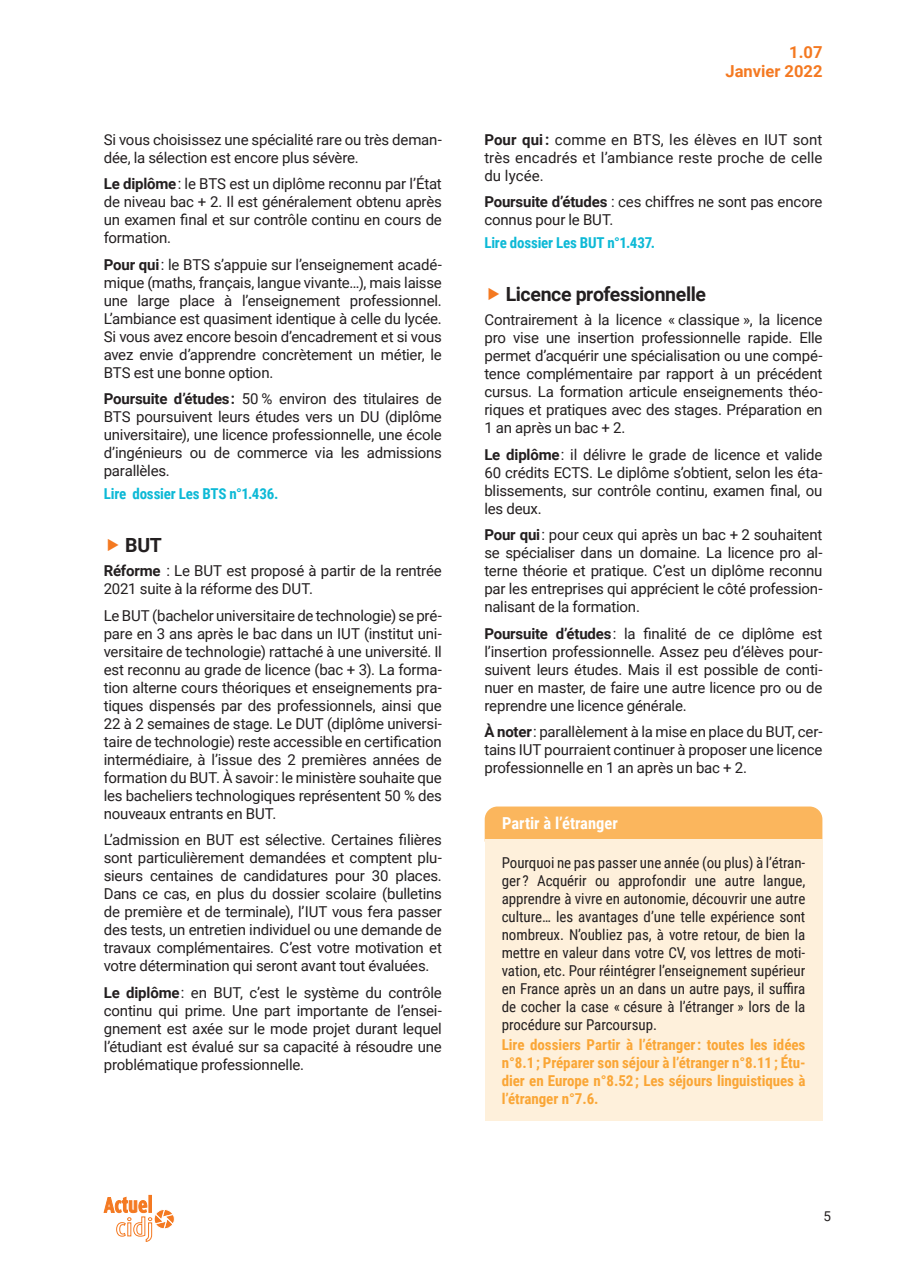
<style>
.page{position:relative;width:905px;height:1275px;background:#fff}
.page>*{position:absolute;margin:0;border:0;box-sizing:border-box;transform-origin:0 0}
.t1{font:700 19.5px "Roboto";letter-spacing:-.02em;color:#231f20}
.t2{font:700 16.5px "Roboto Condensed";color:#fff}
.t3{font:700 16.5px/19.8px "Roboto";color:#f47921;text-align:right}
.t4{font:15px/18px "Roboto";letter-spacing:-.01em;color:#231f20;text-align:justify}
.t5{font:15px/18px "Roboto Condensed";letter-spacing:-.005em;color:#231f20;text-align:justify}
.t6{font:700 15px/18px "Roboto Condensed";letter-spacing:-.005em;color:#faa636;text-align:justify}
.t7{font:700 15px "Roboto Condensed";letter-spacing:-.01em;color:#0db9d6}
.t8{font:13.5px "Roboto";color:#231f20}
.s1{font-weight:700}
</style>
<div class="page">
<svg style="left:103px;top:1195px;width:72px;height:47px"></svg>
<div style="left:485px;top:806px;width:337px;height:33px;background:#fbb65d"></div>
<div style="left:485px;top:839px;width:337px;height:282px;background:#fef0db"></div>
<p class="t4" style="left:104px;top:130px;width:340px">Si vous choisissez une spécialité rare ou très deman&shy;dée, la sélection est encore plus sévère.</p>
<p class="t4" style="left:104px;top:174px;width:340px"><span class="s1">Le diplôme</span> : le BTS est un diplôme reconnu par l’État de niveau bac + 2. Il est généralement obtenu après un examen final et sur contrôle continu en cours de formation.</p>
<p class="t4" style="left:104px;top:255px;width:340px"><span class="s1">Pour qui</span> : le BTS s’appuie sur l’enseignement acadé&shy;mique (maths, français, langue vivante…), mais laisse une large place à l’enseignement professionnel.<br>L’ambiance est quasiment identique à celle du lycée.<br>Si vous avez encore besoin d’encadrement et si vous avez envie d’apprendre concrètement un métier, le BTS est une bonne option.</p>
<p class="t4" style="left:104px;top:389px;width:340px"><span class="s1">Poursuite d’études :</span> 50 % environ des titulaires de BTS poursuivent leurs études vers un DU (diplôme universitaire), une licence professionnelle, une école d’ingénieurs ou de commerce via les admissions parallèles.</p>
<p class="t7" style="left:104px;top:483px;width:176px">Lire dossier Les BTS n°1.436.</p>
<h1 class="t1" style="left:125px;top:531px;width:38px">BUT</h1>
<p class="t4" style="left:104px;top:561px;width:340px"><span class="s1">Réforme</span> : Le BUT est proposé à partir de la rentrée<br>2021 suite à la réforme des DUT.</p>
<p class="t4" style="left:104px;top:606px;width:340px">Le BUT (bachelor universitaire de technologie) se pré&shy;pare en 3 ans après le bac dans un IUT (institut uni&shy;versitaire de technologie) rattaché à une université. Il est reconnu au grade de licence (bac + 3). La forma&shy;tion alterne cours théoriques et enseignements pra&shy;tiques dispensés par des professionnels, ainsi que 22 à 2 semaines de stage. Le DUT (diplôme universi&shy;taire de technologie) reste accessible en certification intermédiaire, à l’issue des 2 premières années de formation du BUT. À savoir : le ministère souhaite que les bacheliers technologiques représentent 50 % des nouveaux entrants en BUT.</p>
<p class="t4" style="left:104px;top:830px;width:340px">L’admission en BUT est sélective. Certaines filières sont particulièrement demandées et comptent plu&shy;sieurs centaines de candidatures pour 30 places.<br>Dans ce cas, en plus du dossier scolaire (bulletins de première et de terminale), l’IUT vous fera passer des tests, un entretien individuel ou une demande de travaux complémentaires. C’est votre motivation et votre détermination qui seront avant tout évaluées.</p>
<p class="t4" style="left:104px;top:983px;width:340px"><span class="s1">Le diplôme</span> : en BUT, c’est le système du contrôle continu qui prime. Une part importante de l’ensei&shy;gnement est axée sur le mode projet durant lequel l’étudiant est évalué sur sa capacité à résoudre une problématique professionnelle.</p>
<p class="t3" style="left:725px;top:41px;width:98px">1.07<br>Janvier 2022</p>
<p class="t4" style="left:484px;top:130px;width:340px"><span class="s1">Pour qui :</span> comme en BTS, les élèves en IUT sont très encadrés et l’ambiance reste proche de celle du lycée.</p>
<p class="t4" style="left:484px;top:192px;width:340px"><span class="s1">Poursuite d’études</span> : ces chiffres ne sont pas encore connus pour le BUT.</p>
<p class="t7" style="left:484px;top:232px;width:172px">Lire dossier Les BUT n°1.437.</p>
<h1 class="t1" style="left:506px;top:280px;width:202px">Licence professionnelle</h1>
<p class="t4" style="left:484px;top:310px;width:340px">Contrairement à la licence « classique », la licence pro vise une insertion professionnelle rapide. Elle permet d’acquérir une spécialisation ou une compé&shy;tence complémentaire par rapport à un précédent cursus. La formation articule enseignements théo&shy;riques et pratiques avec des stages. Préparation en 1 an après un bac + 2.</p>
<p class="t4" style="left:484px;top:445px;width:340px"><span class="s1">Le diplôme</span> : il délivre le grade de licence et valide 60 crédits ECTS. Le diplôme s’obtient, selon les éta&shy;blissements, sur contrôle continu, examen final, ou les deux.</p>
<p class="t4" style="left:484px;top:525px;width:340px"><span class="s1">Pour qui</span> : pour ceux qui après un bac + 2 souhaitent se spécialiser dans un domaine. La licence pro al&shy;terne théorie et pratique. C’est un diplôme reconnu par les entreprises qui apprécient le côté profession&shy;nalisant de la formation.</p>
<p class="t4" style="left:484px;top:624px;width:340px"><span class="s1">Poursuite d’études</span> : la finalité de ce diplôme est l’insertion professionnelle. Assez peu d’élèves pour&shy;suivent leurs études. Mais il est possible de conti&shy;nuer en master, de faire une autre licence pro ou de reprendre une licence générale.</p>
<p class="t4" style="left:484px;top:722px;width:340px"><span class="s1">À noter</span> : parallèlement à la mise en place du BUT, cer&shy;tains IUT pourraient continuer à proposer une licence professionnelle en 1 an après un bac + 2.</p>
<p class="t2" style="left:502px;top:811px;width:117px">Partir à l’étranger</p>
<p class="t5" style="left:502px;top:853px;width:305px">Pourquoi ne pas passer une année (ou plus) à l’étran&shy;ger ? Acquérir ou approfondir une autre langue, apprendre à vivre en autonomie, découvrir une autre culture… les avantages d’une telle expérience sont nombreux. N’oubliez pas, à votre retour, de bien la mettre en valeur dans votre CV, vos lettres de moti&shy;vation, etc. Pour réintégrer l’enseignement supérieur en France après un an dans un autre pays, il suffira de cocher la case « césure à l’étranger » lors de la procédure sur Parcoursup.</p>
<p class="t6" style="left:502px;top:1035px;width:305px">Lire dossiers Partir à l’étranger : toutes les idées n°8.1 ; Préparer son séjour à l’étranger n°8.11 ; Étu&shy;dier en Europe n°8.52 ; Les séjours linguistiques à l’étranger n°7.6.</p>
<p class="t8" style="left:823px;top:1206px;width:9px">5</p>
</div>
